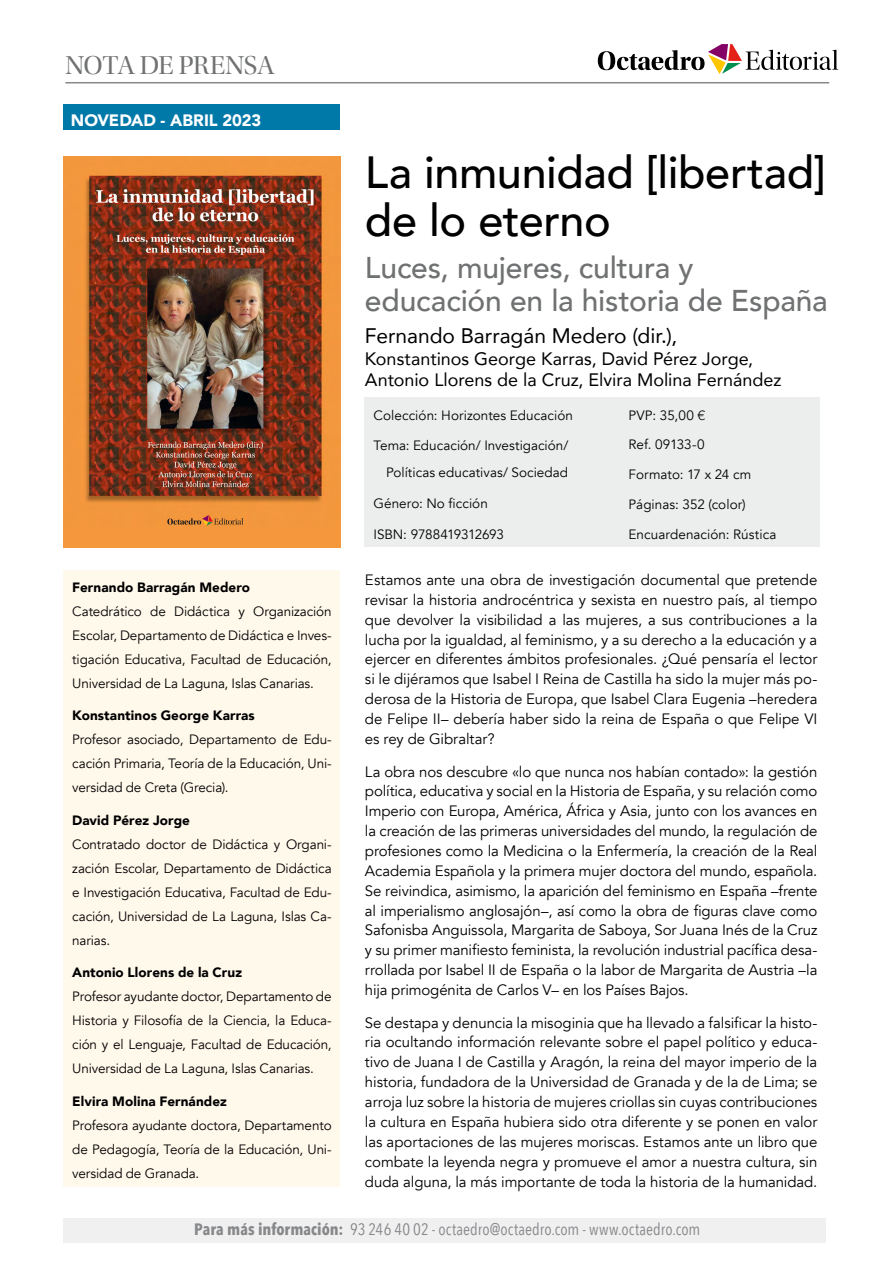
<style>
.page{position:relative;width:893px;height:1263px;background:#fff}
.page>*{position:absolute;margin:0;border:0;box-sizing:border-box;transform-origin:0 0}
.t1{font:500 45px/48px "Avenir";letter-spacing:-.01em;color:#000}
.t2{font:500 30px/33px "Avenir";letter-spacing:-.005em;color:#707172}
.t3{font:27px "Utopia Std Disp";letter-spacing:-.02em;color:#707172}
.t4{font:21px "Avenir";color:#000}
.t5{font:18px/21.6px "Avenir";color:#000}
.t6{font:16.5px "Avenir Next Condensed";letter-spacing:.005em;color:#87888a}
.t7{font:900 16.5px "Avenir";letter-spacing:-.005em;color:#fff}
.t8{font:15px/19.8px "Avenir";letter-spacing:-.005em;color:#000;text-align:justify}
.t9{font:13.5px/24px "Avenir";letter-spacing:-.005em;color:#000;text-align:justify}
.t10{font:900 13.5px "Avenir";letter-spacing:.005em;color:#000}
.s1{font-family:"Helvetica Neue LT Std";font-weight:300}
.s2{font-weight:700}
</style>
<div class="page">
<div style="left:64px;top:1218px;width:762px;height:25px;background:#f0f0f1"></div>
<img style="left:64px;top:157px;width:276px;height:390px">
<svg style="left:598px;top:44px;width:240px;height:30px"></svg>
<hr style="left:65px;top:82px;width:764px;height:1px;background:#87888a">
<div style="left:64px;top:570px;width:276px;height:616px;background:#fff9ec"></div>
<div style="left:365px;top:398px;width:455px;height:149px;background:#eceded"></div>
<div style="left:64px;top:105px;width:276px;height:25px;background:#0078a8"></div>
<h3 class="t3" style="left:65px;top:51px;width:211px">NOTA DE PRENSA</h3>
<p class="t7" style="left:71px;top:106px;width:192px">NOVEDAD - ABRIL 2023</p>
<p class="t10" style="left:72px;top:576px;width:179px">Fernando Barragán Medero</p>
<p class="t9" style="left:72px;top:600px;width:261px">Catedrático de Didáctica y Organización Escolar, Departamento de Didáctica e Inves&shy;tigación Educativa, Facultad de Educación, Universidad de La Laguna, Islas Canarias.</p>
<p class="t10" style="left:72px;top:704px;width:184px">Konstantinos George Karras</p>
<p class="t9" style="left:72px;top:728px;width:261px">Profesor asociado, Departamento de Edu&shy;cación Primaria, Teoría de la Educación, Uni&shy;versidad de Creta (Grecia).</p>
<p class="t10" style="left:72px;top:809px;width:119px">David Pérez Jorge</p>
<p class="t9" style="left:72px;top:832px;width:261px">Contratado doctor de Didáctica y Organi&shy;zación Escolar, Departamento de Didáctica e Investigación Educativa, Facultad de Edu&shy;cación, Universidad de La Laguna, Islas Ca&shy;narias.</p>
<p class="t10" style="left:72px;top:961px;width:171px">Antonio Llorens de la Cruz</p>
<p class="t9" style="left:72px;top:985px;width:261px">Profesor ayudante doctor, Departamento de Historia y Filosofía de la Ciencia, la Educa&shy;ción y el Lenguaje, Facultad de Educación, Universidad de La Laguna, Islas Canarias.</p>
<p class="t10" style="left:72px;top:1089px;width:156px">Elvira Molina Fernández</p>
<p class="t9" style="left:72px;top:1113px;width:261px">Profesora ayudante doctora, Departamento de Pedagogía, Teoría de la Educación, Uni&shy;versidad de Granada.</p>
<h1 class="t1" style="left:365px;top:146px;width:463px">La inmunidad [libertad] de lo eterno</h1>
<h2 class="t2" style="left:365px;top:249px;width:464px">Luces, mujeres, cultura y educación en la historia de España</h2>
<h3 class="t4" style="left:365px;top:319px;width:314px">Fernando Barragán Medero (dir.),</h3>
<p class="t5" style="left:365px;top:347px;width:418px">Konstantinos George Karras, David Pérez Jorge,<br>Antonio Llorens de la Cruz, Elvira Molina Fernández</p>
<p class="t9" style="left:373px;top:403px;width:201px">Colección: Horizontes Educación</p>
<p class="t9" style="left:373px;top:433px;width:197px;line-height:26.5px;text-align:right">Tema: Educación/ Investigación/<br>Políticas educativas/ Sociedad</p>
<p class="t9" style="left:373px;top:491px;width:116px">Género: No ficción</p>
<p class="t9" style="left:373px;top:522px;width:132px">ISBN: 9788419312693</p>
<p class="t9" style="left:629px;top:403px;width:78px">PVP: 35,00 <span class="s1">€</span></p>
<p class="t9" style="left:629px;top:433px;width:78px">Ref. 09133-0</p>
<p class="t9" style="left:629px;top:463px;width:124px">Formato: 17 x 24 cm</p>
<p class="t9" style="left:629px;top:492px;width:119px">Páginas: 352 (color)</p>
<p class="t9" style="left:629px;top:522px;width:149px">Encuardenación: Rústica</p>
<p class="t8" style="left:365px;top:570px;width:454px">Estamos ante una obra de investigación documental que pretende revisar la historia androcéntrica y sexista en nuestro país, al tiempo que devolver la visibilidad a las mujeres, a sus contribuciones a la lucha por la igualdad, al feminismo, y a su derecho a la educación y a ejercer en diferentes ámbitos profesionales. ¿Qué pensaría el lector si le dijéramos que Isabel I Reina de Castilla ha sido la mujer más po&shy;derosa de la Historia de Europa, que Isabel Clara Eugenia –heredera de Felipe II– debería haber sido la reina de España o que Felipe VI es rey de Gibraltar?</p>
<p class="t8" style="left:365px;top:762px;width:454px">La obra nos descubre «lo que nunca nos habían contado»: la gestión política, educativa y social en la Historia de España, y su relación como Imperio con Europa, América, África y Asia, junto con los avances en la creación de las primeras universidades del mundo, la regulación de profesiones como la Medicina o la Enfermería, la creación de la Real Academia Española y la primera mujer doctora del mundo, española.<br>Se reivindica, asimismo, la aparición del feminismo en España –frente al imperialismo anglosajón–, así como la obra de figuras clave como Safonisba Anguissola, Margarita de Saboya, Sor Juana Inés de la Cruz y su primer manifiesto feminista, la revolución industrial pacífica desa&shy;rrollada por Isabel II de España o la labor de Margarita de Austria –la hija primogénita de Carlos V– en los Países Bajos.</p>
<p class="t8" style="left:365px;top:1013px;width:454px">Se destapa y denuncia la misoginia que ha llevado a falsificar la histo&shy;ria ocultando información relevante sobre el papel político y educa&shy;tivo de Juana I de Castilla y Aragón, la reina del mayor imperio de la historia, fundadora de la Universidad de Granada y de la de Lima; se arroja luz sobre la historia de mujeres criollas sin cuyas contribuciones la cultura en España hubiera sido otra diferente y se ponen en valor las aportaciones de las mujeres moriscas. Estamos ante un libro que combate la leyenda negra y promueve el amor a nuestra cultura, sin duda alguna, la más importante de toda la historia de la humanidad.</p>
<p class="t6" style="left:194px;top:1214px;width:508px"><span class="s2">Para más información:</span> 93 246 40 02 - octaedro@octaedro.com - www.octaedro.com</p>
</div>
